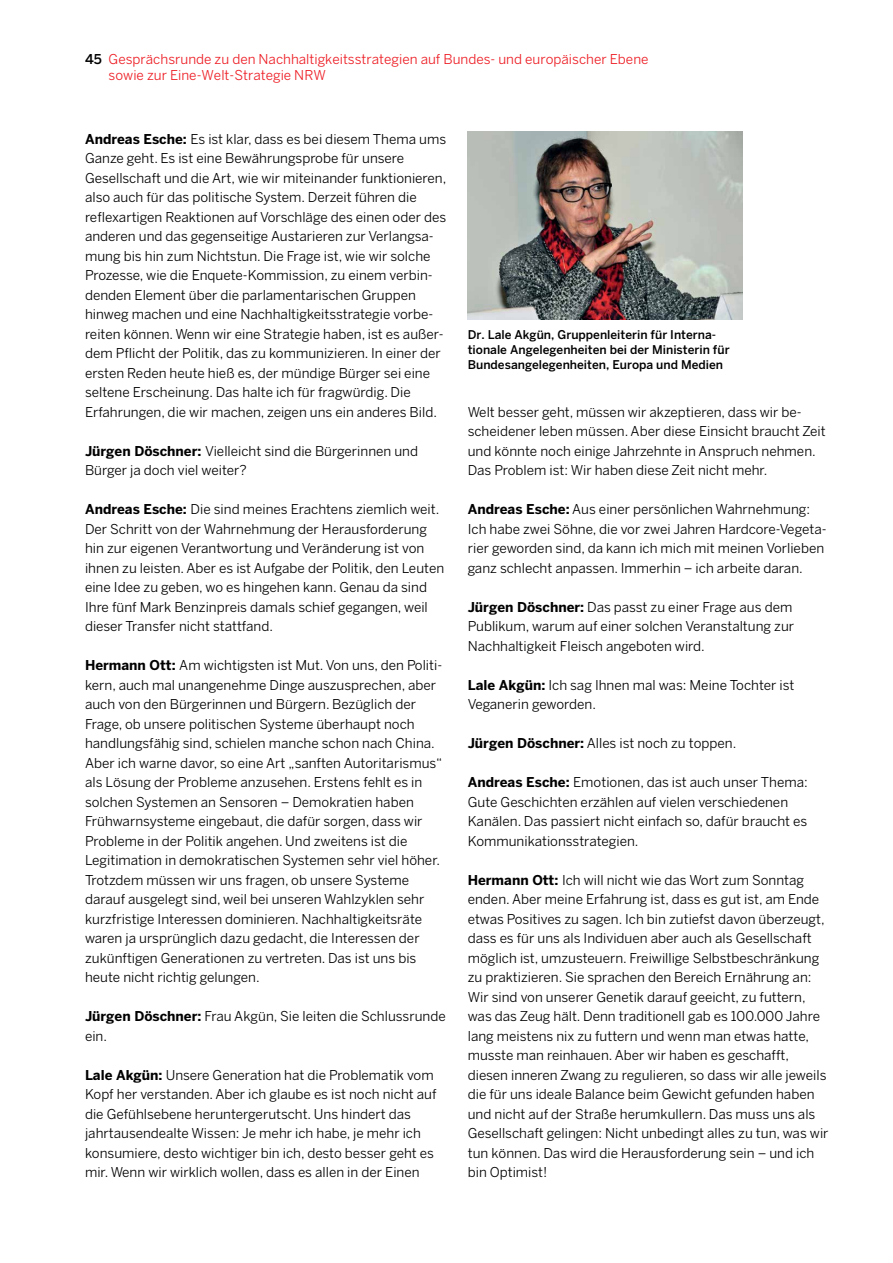
<style>
.page{position:relative;width:893px;height:1263px;background:#fff}
.page>*{position:absolute;margin:0;border:0;box-sizing:border-box;transform-origin:0 0}
.Fliesstext_Benton_Bo{font:13.5px/19.5px "Benton Sans";color:#000}
.t1{font:13.5px/16.2px "Benton Sans";color:#ed1d24}
.Bu{font:500 12px/15px "Benton Sans";color:#000}
.s1{font-weight:500;color:#000}
.s2{font-weight:700}
</style>
<div class="page">
<img style="left:468px;top:132px;width:274px;height:187px">
<p class="t1" style="left:109px;top:51px;width:541px;text-indent:-24px"><span class="s1">45</span> Gesprächsrunde zu den Nachhaltigkeitsstrategien auf Bundes- und europäischer Ebene sowie zur Eine-Welt-Strategie NRW</p>
<p class="Fliesstext_Benton_Bo" style="left:85px;top:129px;width:363px"><span class="s2">Andreas Esche:</span> Es ist klar, dass es bei diesem Thema ums Ganze geht. Es ist eine Bewährungsprobe für unsere Gesellschaft und die Art, wie wir miteinander funktionieren, also auch für das politische System. Derzeit führen die reflexartigen Reaktionen auf Vorschläge des einen oder des anderen und das gegenseitige Austarieren zur Verlangsa&shy;mung bis hin zum Nichtstun. Die Frage ist, wie wir solche Prozesse, wie die Enquete-Kommission, zu einem verbin&shy;denden Element über die parlamentarischen Gruppen hinweg machen und eine Nachhaltigkeitsstrategie vorbe&shy;reiten können. Wenn wir eine Strategie haben, ist es außer&shy;dem Pflicht der Politik, das zu kommunizieren. In einer der ersten Reden heute hieß es, der mündige Bürger sei eine seltene Erscheinung. Das halte ich für fragwürdig. Die Erfahrungen, die wir machen, zeigen uns ein anderes Bild.</p>
<p class="Fliesstext_Benton_Bo" style="left:85px;top:441px;width:335px"><span class="s2">Jürgen Döschner:</span> Vielleicht sind die Bürgerinnen und<br>Bürger ja doch viel weiter?</p>
<p class="Fliesstext_Benton_Bo" style="left:85px;top:499px;width:361px"><span class="s2">Andreas Esche:</span> Die sind meines Erachtens ziemlich weit.<br>Der Schritt von der Wahrnehmung der Herausforderung hin zur eigenen Verantwortung und Veränderung ist von ihnen zu leisten. Aber es ist Aufgabe der Politik, den Leuten eine Idee zu geben, wo es hingehen kann. Genau da sind Ihre fünf Mark Benzinpreis damals schief gegangen, weil dieser Transfer nicht stattfand.</p>
<p class="Fliesstext_Benton_Bo" style="left:85px;top:655px;width:359px"><span class="s2">Hermann Ott:</span> Am wichtigsten ist Mut. Von uns, den Politi&shy;kern, auch mal unangenehme Dinge auszusprechen, aber auch von den Bürgerinnen und Bürgern. Bezüglich der Frage, ob unsere politischen Systeme überhaupt noch handlungsfähig sind, schielen manche schon nach China.<br>Aber ich warne davor, so eine Art „sanften Autoritarismus“ als Lösung der Probleme anzusehen. Erstens fehlt es in solchen Systemen an Sensoren – Demokratien haben Frühwarnsysteme eingebaut, die dafür sorgen, dass wir Probleme in der Politik angehen. Und zweitens ist die Legitimation in demokratischen Systemen sehr viel höher.<br>Trotzdem müssen wir uns fragen, ob unsere Systeme darauf ausgelegt sind, weil bei unseren Wahlzyklen sehr kurzfristige Interessen dominieren. Nachhaltigkeitsräte waren ja ursprünglich dazu gedacht, die Interessen der zukünftigen Generationen zu vertreten. Das ist uns bis heute nicht richtig gelungen.</p>
<p class="Fliesstext_Benton_Bo" style="left:85px;top:1006px;width:362px"><span class="s2">Jürgen Döschner:</span> Frau Akgün, Sie leiten die Schlussrunde ein.</p>
<p class="Fliesstext_Benton_Bo" style="left:85px;top:1065px;width:353px"><span class="s2">Lale Akgün:</span> Unsere Generation hat die Problematik vom Kopf her verstanden. Aber ich glaube es ist noch nicht auf die Gefühlsebene heruntergerutscht. Uns hindert das jahrtausendealte Wissen: Je mehr ich habe, je mehr ich konsumiere, desto wichtiger bin ich, desto besser geht es mir. Wenn wir wirklich wollen, dass es allen in der Einen</p>
<p class="Bu" style="left:468px;top:327px;width:263px">Dr. Lale Akgün, Gruppenleiterin für Interna&shy;tionale Angelegenheiten bei der Ministerin für<br>Bundesangelegenheiten, Europa und Medien</p>
<p class="Fliesstext_Benton_Bo" style="left:468px;top:402px;width:359px">Welt besser geht, müssen wir akzeptieren, dass wir be&shy;scheidener leben müssen. Aber diese Einsicht braucht Zeit und könnte noch einige Jahrzehnte in Anspruch nehmen.<br>Das Problem ist: Wir haben diese Zeit nicht mehr.</p>
<p class="Fliesstext_Benton_Bo" style="left:468px;top:499px;width:360px"><span class="s2">Andreas Esche:</span> Aus einer persönlichen Wahrnehmung:<br>Ich habe zwei Söhne, die vor zwei Jahren Hardcore-Vegeta&shy;rier geworden sind, da kann ich mich mit meinen Vorlieben ganz schlecht anpassen. Immerhin – ich arbeite daran.</p>
<p class="Fliesstext_Benton_Bo" style="left:468px;top:597px;width:328px"><span class="s2">Jürgen Döschner:</span> Das passt zu einer Frage aus dem<br>Publikum, warum auf einer solchen Veranstaltung zur<br>Nachhaltigkeit Fleisch angeboten wird.</p>
<p class="Fliesstext_Benton_Bo" style="left:468px;top:675px;width:328px"><span class="s2">Lale Akgün:</span> Ich sag Ihnen mal was: Meine Tochter ist<br>Veganerin geworden.</p>
<p class="Fliesstext_Benton_Bo" style="left:468px;top:733px;width:270px"><span class="s2">Jürgen Döschner:</span> Alles ist noch zu toppen.</p>
<p class="Fliesstext_Benton_Bo" style="left:468px;top:772px;width:342px"><span class="s2">Andreas Esche:</span> Emotionen, das ist auch unser Thema:<br>Gute Geschichten erzählen auf vielen verschiedenen Kanälen. Das passiert nicht einfach so, dafür braucht es Kommunikationsstrategien.</p>
<p class="Fliesstext_Benton_Bo" style="left:468px;top:870px;width:362px"><span class="s2">Hermann Ott:</span> Ich will nicht wie das Wort zum Sonntag enden. Aber meine Erfahrung ist, dass es gut ist, am Ende etwas Positives zu sagen. Ich bin zutiefst davon überzeugt, dass es für uns als Individuen aber auch als Gesellschaft möglich ist, umzusteuern. Freiwillige Selbstbeschränkung zu praktizieren. Sie sprachen den Bereich Ernährung an:<br>Wir sind von unserer Genetik darauf geeicht, zu futtern, was das Zeug hält. Denn traditionell gab es 100.000 Jahre lang meistens nix zu futtern und wenn man etwas hatte, musste man reinhauen. Aber wir haben es geschafft, diesen inneren Zwang zu regulieren, so dass wir alle jeweils die für uns ideale Balance beim Gewicht gefunden haben und nicht auf der Straße herumkullern. Das muss uns als Gesellschaft gelingen: Nicht unbedingt alles zu tun, was wir tun können. Das wird die Herausforderung sein – und ich bin Optimist!</p>
</div>
